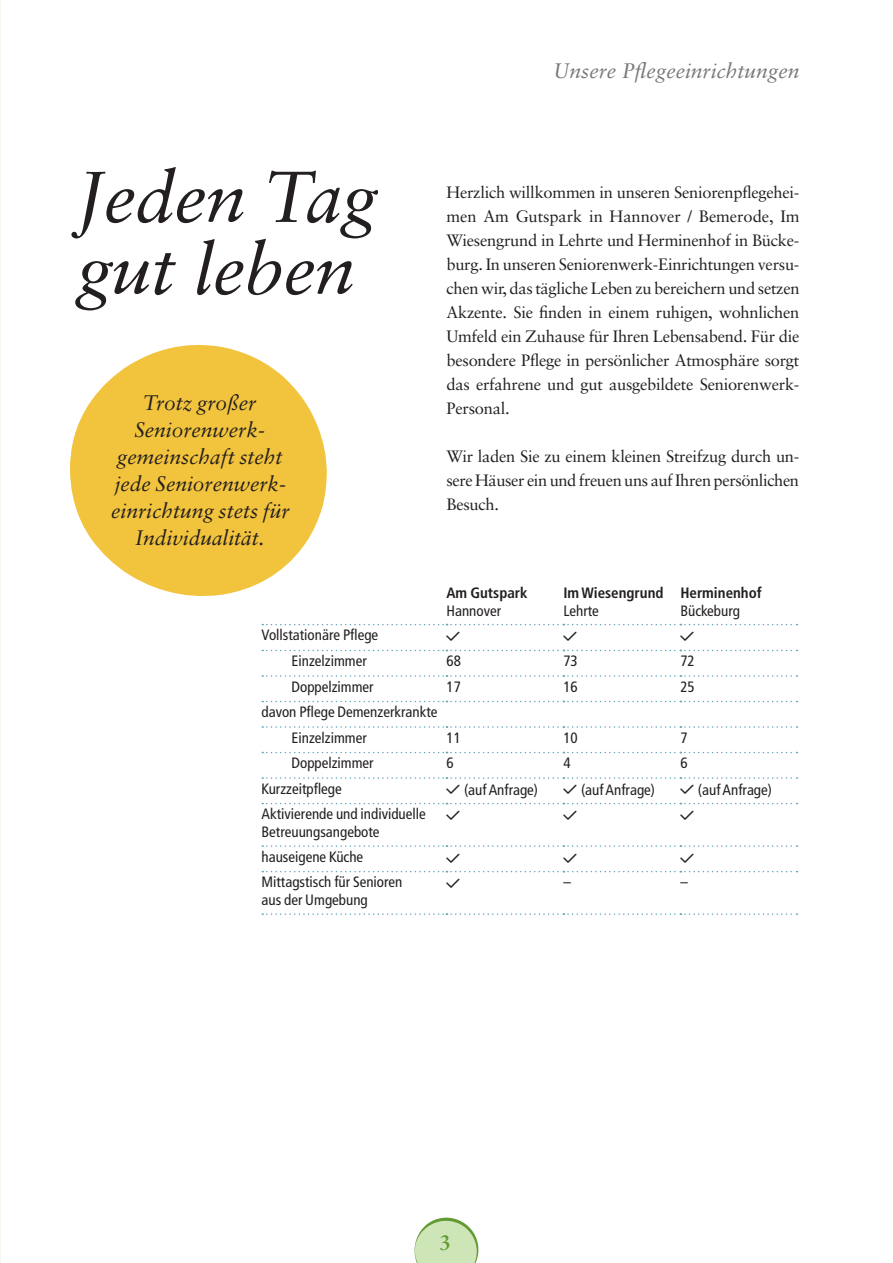
<style>
.page{position:relative;width:893px;height:1263px;background:#fff}
.page>*{position:absolute;margin:0;border:0;box-sizing:border-box;transform-origin:0 0}
.t1{font:italic 72px/72px "Sabon LT Pro";letter-spacing:-.01em;color:#231f20}
.t2{font:italic 21px/27px "Sabon LT Pro";color:#231f20;text-align:center}
.t3{font:italic 21px "Sabon LT Pro";color:#76787b}
.t4{font:700 21px "Sabon LT Pro";color:#629b31}
.t5{font:16.5px/24px "Sabon LT Pro";letter-spacing:-.015em;color:#231f20;text-align:justify}
.t6{font:condensed 15px/25.5px "Frutiger LT Pro";color:#231f20}
.t7{font:700 condensed 15px "Frutiger LT Pro";color:#231f20}
</style>
<div class="page">
<svg style="left:415px;top:1217px;width:63px;height:46px;background:#cde3b8"></svg>
<svg style="left:262px;top:624px;width:535px;height:1px"></svg>
<svg style="left:262px;top:650px;width:535px;height:1px"></svg>
<svg style="left:262px;top:675px;width:535px;height:2px"></svg>
<svg style="left:262px;top:701px;width:535px;height:1px"></svg>
<svg style="left:262px;top:726px;width:535px;height:2px"></svg>
<svg style="left:262px;top:752px;width:535px;height:1px"></svg>
<svg style="left:262px;top:777px;width:535px;height:2px"></svg>
<svg style="left:262px;top:803px;width:535px;height:1px"></svg>
<svg style="left:262px;top:845px;width:535px;height:2px"></svg>
<svg style="left:262px;top:871px;width:535px;height:1px"></svg>
<svg style="left:262px;top:913px;width:535px;height:2px"></svg>
<svg style="left:70px;top:344px;width:257px;height:252px;fill:#f2c33c"></svg>
<h1 class="t1" style="left:77px;top:159px;width:302px">Jeden Tag gut leben</h1>
<p class="t2" style="left:111px;top:388px;width:180px">Trotz großer<br>Seniorenwerk&shy;gemeinschaft steht jede Seniorenwerk&shy;einrichtung stets für<br>Individualität.</p>
<p class="t6" style="left:291px;top:623px;width:88px;text-indent:-30px">Vollstationäre Pflege<br>Einzelzimmer</p>
<p class="t3" style="left:553px;top:57px;width:248px">Unsere Pflegeeinrichtungen</p>
<p class="t5" style="left:446px;top:180px;width:355px">Herzlich willkommen in unseren Seniorenpflegehei&shy;men Am Gutspark in Hannover / Bemerode, Im Wiesengrund in Lehrte und Herminenhof in Bücke&shy;burg. In unseren Seniorenwerk-Einrichtungen versu&shy;chen wir, das tägliche Leben zu bereichern und setzen Akzente. Sie finden in einem ruhigen, wohnlichen Umfeld ein Zuhause für Ihren Lebensabend. Für die besondere Pflege in persönlicher Atmosphäre sorgt das erfahrene und gut ausgebildete Seniorenwerk-Personal.</p>
<p class="t5" style="left:446px;top:444px;width:354px">Wir laden Sie zu einem kleinen Streifzug durch un&shy;sere Häuser ein und freuen uns auf Ihren persönlichen Besuch.</p>
<p class="t7" style="left:446px;top:583px;width:83px">Am Gutspark</p>
<p class="t6" style="left:446px;top:598px;width:56px">Hannover</p>
<p class="t7" style="left:563px;top:583px;width:102px">Im Wiesengrund</p>
<p class="t6" style="left:563px;top:598px;width:37px">Lehrte</p>
<p class="t7" style="left:680px;top:583px;width:83px">Herminenhof</p>
<p class="t6" style="left:680px;top:598px;width:61px">Bückeburg</p>
<p class="t6" style="left:446px;top:648px;width:16px">68</p>
<p class="t6" style="left:563px;top:648px;width:16px">73</p>
<p class="t6" style="left:680px;top:648px;width:16px">72</p>
<p class="t6" style="left:291px;top:674px;width:84px">Doppelzimmer</p>
<p class="t6" style="left:446px;top:674px;width:16px">17</p>
<p class="t6" style="left:563px;top:674px;width:16px">16</p>
<p class="t6" style="left:680px;top:674px;width:16px">25</p>
<p class="t6" style="left:291px;top:699px;width:147px;text-indent:-30px">davon Pflege Demenzerkrankte<br>Einzelzimmer</p>
<p class="t6" style="left:446px;top:725px;width:16px">11</p>
<p class="t6" style="left:563px;top:725px;width:16px">10</p>
<p class="t6" style="left:680px;top:725px;width:9px">7</p>
<p class="t6" style="left:291px;top:750px;width:84px">Doppelzimmer</p>
<p class="t6" style="left:446px;top:750px;width:9px">6</p>
<p class="t6" style="left:563px;top:750px;width:9px">4</p>
<p class="t6" style="left:680px;top:750px;width:9px">6</p>
<p class="t6" style="left:261px;top:776px;width:82px">Kurzzeitpflege</p>
<p class="t6" style="left:464px;top:778px;width:76px">(auf Anfrage)</p>
<p class="t6" style="left:581px;top:778px;width:76px">(auf Anfrage)</p>
<p class="t6" style="left:698px;top:778px;width:76px">(auf Anfrage)</p>
<p class="t6" style="left:261px;top:805px;width:166px;line-height:18px">Aktivierende und individuelle<br>Betreuungsangebote</p>
<p class="t6" style="left:261px;top:844px;width:143px">hauseigene Küche<br>Mittagstisch für Senioren</p>
<p class="t6" style="left:261px;top:887px;width:108px">aus der Umgebung</p>
<p class="t6" style="left:563px;top:869px;width:9px">–</p>
<p class="t6" style="left:680px;top:869px;width:9px">–</p>
<p class="t4" style="left:439px;top:1229px;width:13px">3</p>
</div>
